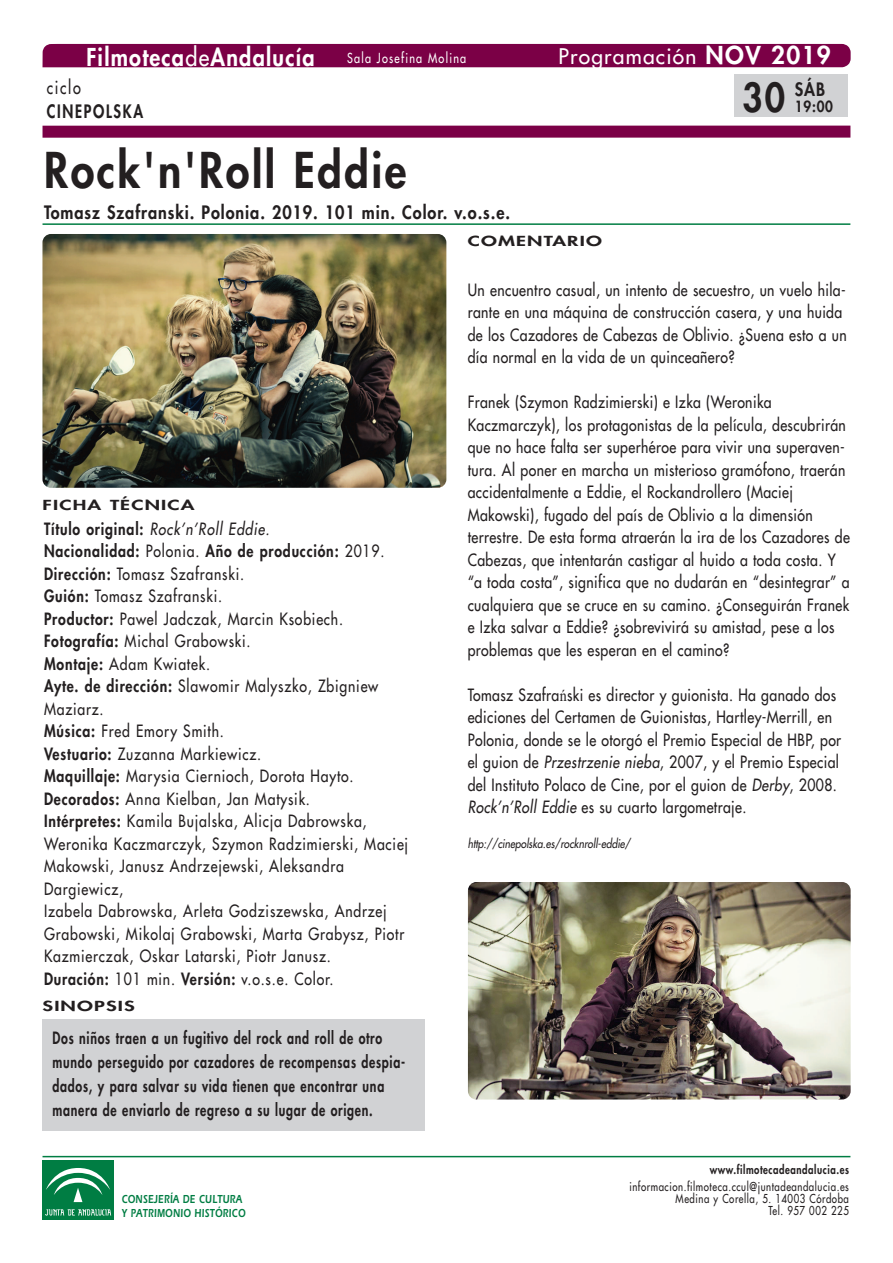
<style>
.page{position:relative;width:893px;height:1263px;background:#fff}
.page>*{position:absolute;margin:0;border:0;box-sizing:border-box;transform-origin:0 0}
.t1{font:800 48px "Futura LT";letter-spacing:.06em;color:#231f20;scale:.9 1}
.t2{font:800 39px "Futura LT";color:#231f20;scale:.9 1}
.t3{font:800 24px "Futura LT";letter-spacing:.06em;color:#fff;scale:.9 1}
.t4{font:21px "Futura LT";letter-spacing:.06em;color:#fff}
.t5{font:800 18px "Futura LT";letter-spacing:.06em;color:#231f20;scale:.9 1}
.t6{font:800 18px "Futura LT";letter-spacing:.115em;color:#231f20;scale:.8 1}
.t7{font:18px "Futura LT";letter-spacing:.115em;color:#231f20;scale:.8 1}
.t8{font:16.5px/22.5px "Futura LT";letter-spacing:.03em;color:#231f20;scale:.85 1}
.t9{font:16.5px/22.5px "Futura LT";letter-spacing:.06em;color:#231f20;scale:.85 1}
.t10{font:800 16.5px/24px "Futura LT";letter-spacing:.06em;color:#231f20;scale:.75 1}
.t11{font:800 15px "Futura LT";color:#231f20;scale:.9 1}
.t12{font:800 13.5px "Futura LT";letter-spacing:.06em;color:#231f20;scale:1.5 1}
.t13{font:13.5px "Futura LT";letter-spacing:.115em;color:#fff;scale:.8 1}
.t14{font:12px/12px "Futura LT";letter-spacing:.06em;color:#231f20;text-align:right;scale:.8 1}
.t15{font:12px/14.4px "Erie Black Plain";letter-spacing:.03em;color:#007d43;scale:.75 1}
.t16{font:italic 12px "Futura LT";color:#231f20;scale:.85 1}
.t17{font:800 12px "Futura LT";letter-spacing:.06em;color:#231f20;scale:.8 1}
.s1{font-weight:400}
.s2{font-weight:800;font-size:24px}
.s3{font-weight:800}
.s4{font-style:italic}
.s5{font-family:"Times New Roman"}
</style>
<div class="page">
<img style="left:42px;top:234px;width:404px;height:254px;border-radius:9px">
<div style="left:43px;top:44px;width:808px;height:23px;background:#7b0046"></div>
<div style="left:43px;top:126px;width:807px;height:12px;background:#7b0046"></div>
<div style="left:43px;top:1020px;width:382px;height:111px;background:#d1d2d4"></div>
<hr style="left:43px;top:223px;width:807px;height:2px;background:#007d43">
<hr style="left:43px;top:1156px;width:807px;height:1px;background:#007d43">
<div style="left:43px;top:1160px;width:71px;height:60px;background:#007d43"></div>
<svg style="left:45px;top:1209px;width:66px;height:6px"></svg>
<svg style="left:46px;top:1168px;width:64px;height:35px"></svg>
<div style="left:734px;top:74px;width:114px;height:43px;background:#d1d2d4"></div>
<img style="left:468px;top:882px;width:383px;height:217px;border-radius:9px">
<h3 class="t3" style="left:86px;top:42px;width:255px">Filmoteca<span class="s1">de</span>Andalucía</h3>
<p class="t4" style="left:559px;top:43px;width:274px">Programación <span class="s2">NOV 2019</span></p>
<p class="t13" style="left:347px;top:49px;width:150px">Sala Josefina Molina</p>
<p class="t7" style="left:47px;top:76px;width:44px">ciclo</p>
<p class="t6" style="left:47px;top:100px;width:122px">CINEPOlSkA</p>
<h1 class="t1" style="left:44px;top:138px;width:404px">Rock'n'Roll Eddie</h1>
<p class="t5" style="left:44px;top:201px;width:519px">Tomasz Szafranski. Polonia. 2019. 101 min. Color. v.o.s.e.</p>
<p class="t12" style="left:468px;top:232px;width:91px">COMENTARIO</p>
<h2 class="t2" style="left:743px;top:72px;width:49px">30</h2>
<p class="t5" style="left:795px;top:77px;width:35px">SÁB</p>
<p class="t11" style="left:795px;top:96px;width:44px">19:00</p>
<p class="t12" style="left:43px;top:496px;width:103px">FICHA TÉCNICA</p>
<p class="t9" style="left:44px;top:517px;width:430px"><span class="s3">Título original:</span> <span class="s4">Rock’n’Roll Eddie.<br></span><span class="s3">Nacionalidad:</span> Polonia. <span class="s3">Año de producción:</span> 2019.<br><span class="s3">Dirección:</span> Tomasz Szafranski.<br><span class="s3">Guión:</span> Tomasz Szafranski.<br><span class="s3">Productor:</span> Pawel Jadczak, Marcin Ksobiech.<br><span class="s3">Fotografía:</span> Michal Grabowski.<br><span class="s3">Montaje:</span> Adam Kwiatek.<br><span class="s3">Ayte. de dirección:</span> Slawomir Malyszko, Zbigniew Maziarz.<br><span class="s3">Música:</span> Fred Emory Smith.<br><span class="s3">Vestuario:</span> Zuzanna Markiewicz.<br><span class="s3">Maquillaje:</span> Marysia Ciernioch, Dorota Hayto.<br><span class="s3">Decorados:</span> Anna Kielban, Jan Matysik.<br><span class="s3">Intérpretes:</span> Kamila Bujalska, Alicja Dabrowska, Weronika Kaczmarczyk, Szymon Radzimierski, Maciej Makowski, Janusz Andrzejewski, Aleksandra Dargiewicz,<br>Izabela Dabrowska, Arleta Godziszewska, Andrzej Grabowski, Mikolaj Grabowski, Marta Grabysz, Piotr Kazmierczak, Oskar Latarski, Piotr Janusz.<br><span class="s3">Duración:</span> 101 min. <span class="s3">Versión:</span> v.o.s.e. Color.</p>
<p class="t12" style="left:43px;top:997px;width:63px">SINOPSIS</p>
<p class="t10" style="left:53px;top:1026px;width:472px">Dos niños traen a un fugitivo del rock and roll de otro mundo perseguido por cazadores de recompensas despia&shy;dados, y para salvar su vida tienen que encontrar una manera de enviarlo de regreso a su lugar de origen.</p>
<p class="t15" style="left:122px;top:1191px;width:167px">CONSEJERÍA DE CULTURA<br>Y PATRIMONIO HISTÓRICO</p>
<p class="t8" style="left:468px;top:278px;width:447px">Un encuentro casual, un intento de secuestro, un vuelo hila&shy;rante en una máquina de construcción casera, y una huida de los Cazadores de Cabezas de Oblivio. ¿Suena esto a un día normal en la vida de un quinceañero?</p>
<p class="t8" style="left:468px;top:391px;width:451px">Franek (Szymon Radzimierski) e Izka (Weronika Kaczmarczyk), los protagonistas de la película, descubrirán que no hace falta ser superhéroe para vivir una superaven&shy;tura. Al poner en marcha un misterioso gramófono, traerán accidentalmente a Eddie, el Rockandrollero (Maciej Makowski), fugado del país de Oblivio a la dimensión terrestre. De esta forma atraerán la ira de los Cazadores de Cabezas, que intentarán castigar al huido a toda costa. Y “a toda costa”, significa que no dudarán en “desintegrar” a cualquiera que se cruce en su camino. ¿Conseguirán Franek e Izka salvar a Eddie? ¿sobrevivirá su amistad, pese a los problemas que les esperan en el camino?</p>
<p class="t8" style="left:468px;top:683px;width:441px">Tomasz Szafra<span class="s5">ń</span>ski es director y guionista. Ha ganado dos ediciones del Certamen de Guionistas, Hartley-Merrill, en Polonia, donde se le otorgó el Premio Especial de HBP, por el guion de <span class="s4">Przestrzenie nieba</span>, 2007, y el Premio Especial del Instituto Polaco de Cine, por el guion de <span class="s4">Derby</span>, 2008.<br><span class="s4">Rock’n’Roll Eddie</span> es su cuarto largometraje.</p>
<p class="t16" style="left:468px;top:836px;width:193px">http://cinepolska.es/rocknroll-eddie/</p>
<p class="t17" style="left:710px;top:1162px;width:176px">www.filmotecadeandalucia.es</p>
<p class="t14" style="left:629px;top:1180px;width:276px">informacion.filmoteca.ccul@juntadeandalucia.es<br>Medina y Corella, 5. 14003 Córdoba<br>Tel. 957 002 225</p>
</div>
